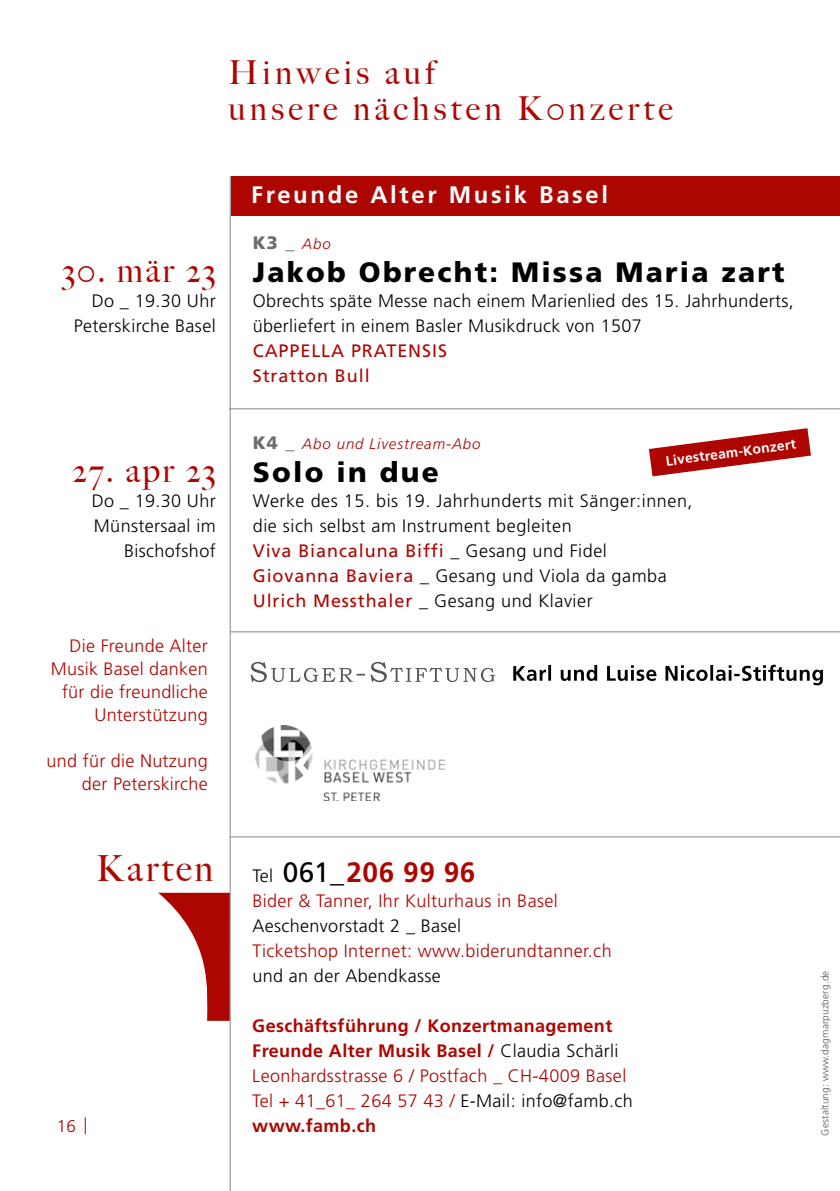
<style>
.page{position:relative;width:840px;height:1191px;background:#fff}
.page>*{position:absolute;margin:0;border:0;box-sizing:border-box;transform-origin:0 0}
.t1{font:500 33px/36px "Big Caslon";letter-spacing:.13em;color:#ad0600}
.t2{font:900 28px "Frutiger LT Std";letter-spacing:.08em;color:#000}
.t3{font:700 28px "Frutiger LT Std";letter-spacing:.02em;color:#ad0600}
.t4{font:700 23.8px "Frutiger LT Std";letter-spacing:.115em;color:#fff}
.t5{font:300 18px/25px "Frutiger LT Std";letter-spacing:.02em;color:#000;text-align:right}
.t6{font:300 18px/23px "Frutiger LT Std";letter-spacing:.015em;color:#ad0600;text-align:right}
.t7{font:700 18px/25px "Frutiger LT Std";letter-spacing:.02em;color:#ad0600}
.t8{font:18px/25px "Frutiger LT Std";letter-spacing:.05em;color:#ad0600}
.t9{font:900 18px "Frutiger LT Std";color:#6d6d6d}
.t10{font:300 17px "Frutiger LT Std";color:#ad0600}
.t11{font:italic 300 15px "Frutiger LT Std";letter-spacing:.06em;color:#ad0600}
.t12{font:700 13.8px "Frutiger LT Std";color:#fff}
.t13{font:300 10px "Frutiger LT Std";letter-spacing:.02em;color:#555554}
.s1{font-weight:300;font-style:italic;font-size:15px;color:#ad0600}
.s2{font-weight:900;font-style:normal;font-size:18px;color:#6d6d6d}
.s3{font-weight:400;color:#ad0600}
.s4{font-family:"Big Caslon";font-weight:500;font-size:36px}
.s5{font-weight:300;font-size:18px;color:#000}
.s6{font-weight:400;color:#000}
.s7{font-weight:300;color:#000}
.s8{font-weight:300}
</style>
<div class="page">
<svg style="left:85px;top:1117px;width:1px;height:17px"></svg>
<svg style="left:158px;top:892px;width:71px;height:128px"></svg>
<img style="left:255px;top:725px;width:189px;height:75px">
<hr style="left:230px;top:836px;width:609px;height:1px;background:#868686">
<hr style="left:229px;top:176px;width:1px;height:1015px;background:#868686">
<svg style="left:250px;top:662px;width:245px;height:20px"></svg>
<hr style="left:230px;top:631px;width:609px;height:1px;background:#868686">
<div style="left:231px;top:176px;width:608px;height:40px;background:#ad0600"></div>
<hr style="left:229px;top:408px;width:610px;height:1px;background:#868686">
<svg style="left:649px;top:428px;width:162px;height:49px"></svg>
<svg style="left:513px;top:664px;width:309px;height:21px"></svg>
<h1 class="t1" style="left:228px;top:53px;width:446px">Hinweis auf<br>unsere nächsten K0nzerte</h1>
<h1 class="t1" style="left:62px;top:251px;width:155px">30. mär 23</h1>
<p class="t5" style="left:74px;top:288px;width:143px">Do _ 19.30 Uhr<br>Peterskirche Basel</p>
<h1 class="t1" style="left:72px;top:451px;width:145px">27. apr 23</h1>
<p class="t5" style="left:92px;top:488px;width:125px">Do _ 19.30 Uhr<br>Münstersaal im<br>Bischofshof</p>
<p class="t6" style="left:51px;top:634px;width:158px">Die Freunde Alter<br>Musik Basel danken für die freundliche<br>Unterstützung</p>
<p class="t6" style="left:47px;top:749px;width:162px">und für die Nutzung der Peterskirche</p>
<h3 class="t4" style="left:251px;top:181px;width:358px">Freunde Alter Musik Basel</h3>
<p class="t9" style="left:253px;top:232px;width:79px">K3 _ <span class="s1">Abo</span></p>
<h2 class="t2" style="left:253px;top:255px;width:533px">Jakob Obrecht: Missa Maria zart</h2>
<p class="t5" style="left:253px;top:288px;width:542px;text-align:left">Obrechts späte Messe nach einem Marienlied des 15. Jahrhunderts, überliefert in einem Basler Musikdruck von 1507</p>
<p class="t8" style="left:253px;top:338px;width:196px">CAPPELLA PRATENSIS<br>Stratton Bull</p>
<p class="t11" style="left:253px;top:435px;width:229px"><span class="s2">K4 _</span> Abo und Livestream-Abo</p>
<h2 class="t2" style="left:253px;top:455px;width:187px">Solo in due</h2>
<p class="t5" style="left:253px;top:488px;width:441px;text-align:left">Werke des 15. bis 19. Jahrhunderts mit Sänger:innen, die sich selbst am Instrument begleiten<br><span class="s3">Viva Biancaluna Biffi</span> _ Gesang und Fidel <span class="s3">Giovanna Baviera</span> _ Gesang und Viola da gamba <span class="s3">Ulrich Messthaler</span> _ Gesang und Klavier</p>
<p class="t12" style="left:664px;top:452px;width:132px;rotate:-7deg">Livestream-Konzert</p>
<p class="t10" style="left:57px;top:1116px;width:21px">16</p>
<h2 class="t3" style="left:96px;top:855px;width:380px"><span class="s4">Karten</span> <span class="s5">Tel</span> <span class="s6">061_</span>206 99 96</h2>
<p class="t6" style="left:252px;top:889px;width:307px">Bider &amp; Tanner, Ihr Kulturhaus in Basel</p>
<p class="t5" style="left:252px;top:913px;width:210px">Aeschenvorstadt 2 _ Basel</p>
<p class="t6" style="left:252px;top:939px;width:360px">Ticketshop Internet: www.biderundtanner.ch</p>
<p class="t5" style="left:252px;top:963px;width:190px">und an der Abendkasse</p>
<p class="t7" style="left:252px;top:1013px;width:382px">Geschäftsführung / Konzertmanagement Freunde Alter Musik Basel / <span class="s7">Claudia Schärli </span><span class="s8">Leonhardsstrasse 6 / Postfach _ CH-4009 Basel Tel + 41_61_ 264 57 43 /</span> <span class="s7">E-Mail: info@famb.ch </span>www.famb.ch</p>
<p class="t13" style="left:818px;top:1135px;width:167px;rotate:-90deg">Gestaltung: www.dagmarpuzberg.de</p>
</div>
